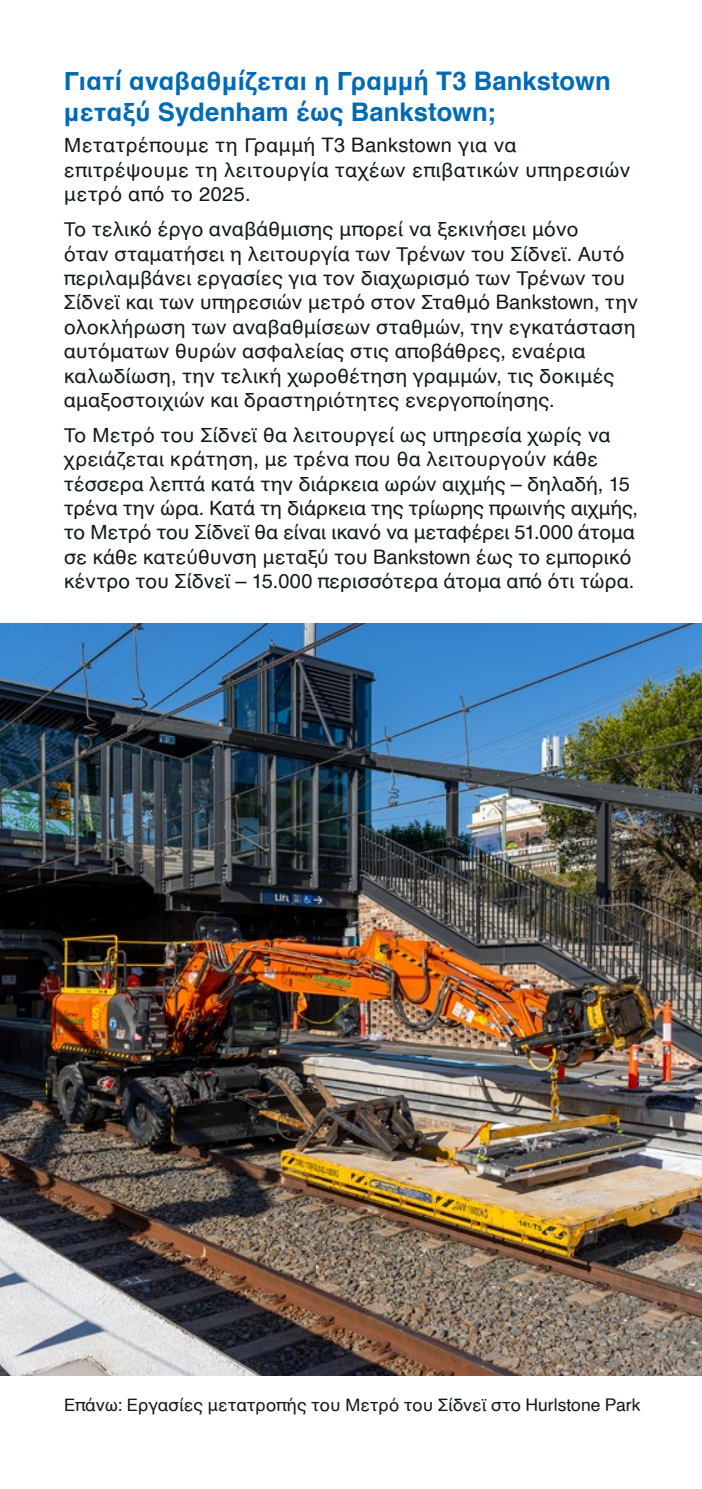
<style>
.page{position:relative;width:702px;height:1489px;background:#fff}
.page>*{position:absolute;margin:0;border:0;box-sizing:border-box;transform-origin:0 0}
.Heading_3{font:700 25.5px/30.8px "Helvetica";color:#006ab5}
.Body_text{font:20px/24.5px "Helvetica";letter-spacing:-.005em;color:#0f1a18}
.Body_text-2{font:17.5px "Helvetica";letter-spacing:-.01em;color:#0f1a18}
</style>
<div class="page">
<img style="left:0;top:624px;width:702px;height:751px">
<p class="Heading_3" style="left:64px;top:66px;width:548px">Γιατί αναβαθμίζεται η Γραμμή T3 Bankstown μεταξύ Sydenham έως Bankstown;</p>
<p class="Body_text" style="left:64px;top:134px;width:568px">Μετατρέπουμε τη Γραμμή T3 Bankstown για να επιτρέψουμε τη λειτουργία ταχέων επιβατικών υπηρεσιών μετρό από το 2025.</p>
<p class="Body_text" style="left:64px;top:217px;width:576px">Το τελικό έργο αναβάθμισης μπορεί να ξεκινήσει μόνο<br>όταν σταματήσει η λειτουργία των Τρένων του Σίδνεϊ. Αυτό περιλαμβάνει εργασίες για τον διαχωρισμό των Τρένων του Σίδνεϊ και των υπηρεσιών μετρό στον Σταθμό Bankstown, την ολοκλήρωση των αναβαθμίσεων σταθμών, την εγκατάσταση αυτόματων θυρών ασφαλείας στις αποβάθρες, εναέρια καλωδίωση, την τελική χωροθέτηση γραμμών, τις δοκιμές αμαξοστοιχιών και δραστηριότητες ενεργοποίησης.</p>
<p class="Body_text" style="left:64px;top:423px;width:576px">Το Μετρό του Σίδνεϊ θα λειτουργεί ως υπηρεσία χωρίς να χρειάζεται κράτηση, με τρένα που θα λειτουργούν κάθε τέσσερα λεπτά κατά την διάρκεια ωρών αιχμής – δηλαδή, 15 τρένα την ώρα. Κατά τη διάρκεια της τρίωρης πρωινής αιχμής, το Μετρό του Σίδνεϊ θα είναι ικανό να μεταφέρει 51.000 άτομα σε κάθε κατεύθυνση μεταξύ του Bankstown έως το εμπορικό κέντρο του Σίδνεϊ – 15.000 περισσότερα άτομα από ότι τώρα.</p>
<p class="Body_text-2" style="left:64px;top:1390px;width:578px">Επάνω: Εργασίες μετατροπής του Μετρό του Σίδνεϊ στο Hurlstone Park</p>
</div>
